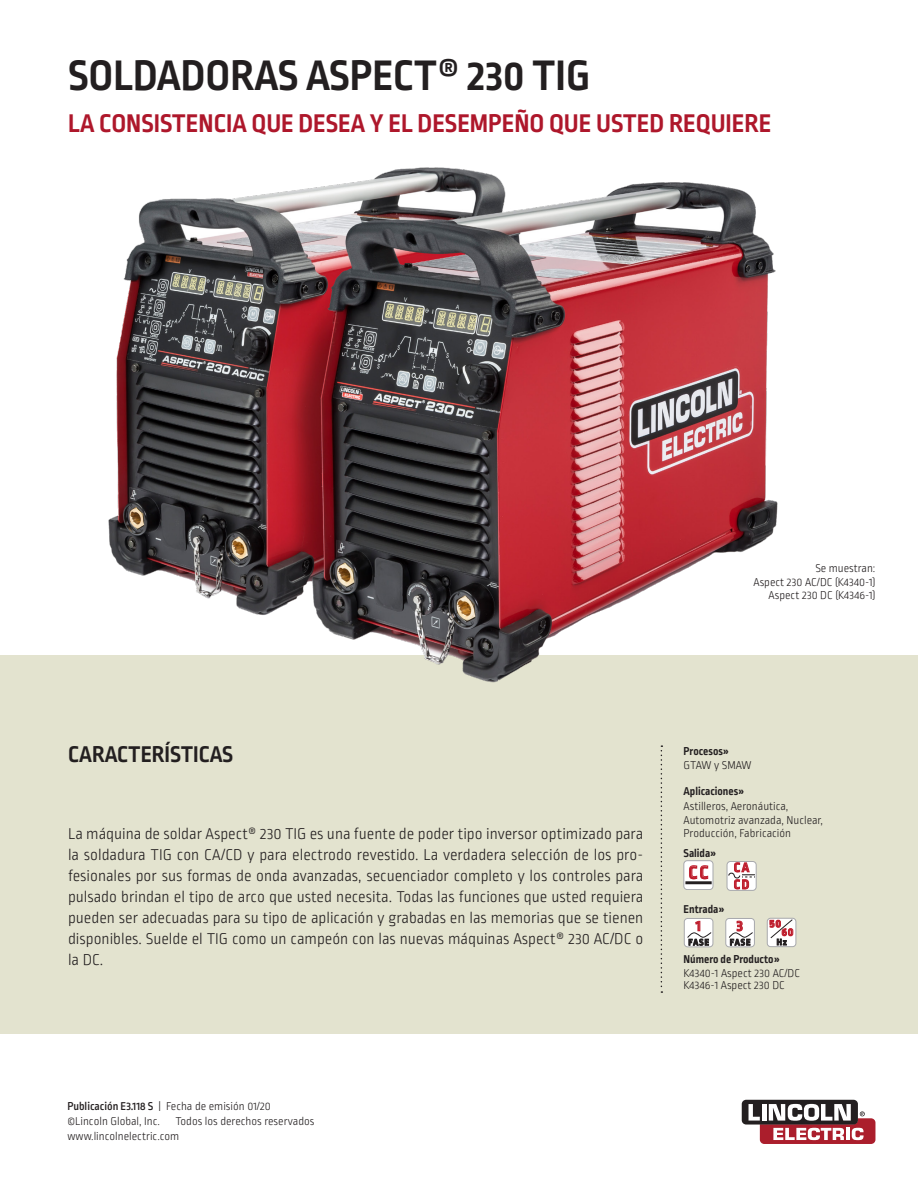
<style>
.page{position:relative;width:918px;height:1188px;background:#fff}
.page>*{position:absolute;margin:0;border:0;box-sizing:border-box;transform-origin:0 0}
.Slogan{font:700 45px "Ropa Sans Pro";color:#231f20}
.Nombre_producto{font:700 27px "Ropa Sans Pro";color:#ae172b}
.Medium_cuadros{font:700 24px "Ropa Sans Pro";color:#231f20}
.t1{font:700 19.2px "Ropa Sans Pro";color:#be1d2c}
.Body_text{font:300 16.5px/21px "Ropa Sans Pro";color:#231f20;text-align:justify}
.t2{font:700 15.75px "Ropa Sans Pro";color:#be1d2c}
.t3{font:700 13.65px/17px "Ropa Sans Pro";color:#be1d2c}
.Procesos{font:300 12px "Ropa Sans Pro";color:#231f20}
.Medium_cuadros-2{font:700 12px "Ropa Sans Pro";color:#231f20}
.Procesos-2{font:300 12px "Ropa Sans Pro";letter-spacing:-.02em;color:#231f20}
.t4{font:700 11.4px "Ropa Sans Pro";color:#be1d2c}
.t5{font:700 9.3px "Ropa Sans Pro";letter-spacing:.1em;color:#231f20}
.s1{font-weight:500}
</style>
<div class="page">
<div style="left:0;top:655px;width:918px;height:378px;background:#e3e3cf"></div>
<svg style="left:661px;top:745px;width:1px;height:248px"></svg>
<div style="left:742px;top:1100px;width:116px;height:25px;background:#231f20;border-radius:4px"></div>
<svg style="left:749px;top:1104px;width:126px;height:40px"></svg>
<img style="left:108px;top:167px;width:670px;height:516px">
<div style="left:684px;top:861px;width:29px;height:29px;background:#fff;border-radius:3px"></div>
<div style="left:684px;top:860px;width:29px;height:30px;border:1px solid #a8a9ad;border-radius:3px"></div>
<hr style="left:685px;top:881px;width:27px;height:3px;background:#231f20">
<div style="left:727px;top:861px;width:29px;height:29px;background:#fff;border-radius:3px"></div>
<div style="left:727px;top:861px;width:29px;height:30px;border:1px solid #a8a9ad;border-radius:3px"></div>
<svg style="left:728px;top:872px;width:28px;height:7px"></svg>
<div style="left:684px;top:918px;width:29px;height:29px;background:#fff;border-radius:3px"></div>
<div style="left:684px;top:918px;width:29px;height:29px;border:1px solid #a8a9ad;border-radius:3px"></div>
<svg style="left:687px;top:932px;width:24px;height:6px"></svg>
<div style="left:726px;top:918px;width:28px;height:29px;background:#fff;border-radius:3px"></div>
<div style="left:725px;top:918px;width:30px;height:29px;border:1px solid #a8a9ad;border-radius:3px"></div>
<svg style="left:729px;top:932px;width:24px;height:6px"></svg>
<div style="left:767px;top:918px;width:29px;height:29px;background:#fff;border-radius:3px"></div>
<div style="left:767px;top:918px;width:29px;height:29px;border:1px solid #a8a9ad;border-radius:3px"></div>
<svg style="left:771px;top:920px;width:21px;height:18px"></svg>
<p class="Slogan" style="left:68px;top:50px;width:524px">SOLDADORAS ASPECT® 230 TIG</p>
<p class="Nombre_producto" style="left:68px;top:108px;width:705px">LA CONSISTENCIA QUE DESEA Y EL DESEMPEÑO QUE USTED REQUIERE</p>
<p class="Procesos" style="left:815px;top:562px;width:62px">Se muestran:</p>
<p class="Procesos" style="left:753px;top:575px;width:124px">Aspect 230 AC/DC (K4340-1)</p>
<p class="Procesos" style="left:769px;top:589px;width:108px">Aspect 230 DC (K4346-1)</p>
<p class="Medium_cuadros" style="left:68px;top:740px;width:167px">CARACTERÍSTICAS</p>
<p class="Body_text" style="left:68px;top:824px;width:577px">La máquina de soldar Aspect® 230 TIG es una fuente de poder tipo inversor optimizado para la soldadura TIG con CA/CD y para electrodo revestido. La verdadera selección de los pro&shy;fesionales por sus formas de onda avanzadas, secuenciador completo y los controles para pulsado brindan el tipo de arco que usted necesita. Todas las funciones que usted requiera pueden ser adecuadas para su tipo de aplicación y grabadas en las memorias que se tienen disponibles. Suelde el TIG como un campeón con las nuevas máquinas Aspect® 230 AC/DC o la DC.</p>
<p class="Medium_cuadros-2" style="left:684px;top:744px;width:47px">Procesos»</p>
<p class="Medium_cuadros-2" style="left:684px;top:785px;width:62px">Aplicaciones»</p>
<p class="Procesos-2" style="left:684px;top:759px;width:70px">GTAW y SMAW</p>
<p class="Procesos" style="left:684px;top:800px;width:106px">Astilleros, Aeronáutica,</p>
<p class="Procesos" style="left:684px;top:814px;width:141px">Automotriz avanzada, Nuclear,</p>
<p class="Procesos" style="left:684px;top:827px;width:109px">Producción, Fabricación</p>
<p class="Medium_cuadros-2" style="left:684px;top:846px;width:34px">Salida»</p>
<p class="t1" style="left:689px;top:861px;width:21px">CC</p>
<p class="t3" style="left:734px;top:860px;width:17px">CA<br>CD</p>
<p class="t2" style="left:696px;top:917px;width:6px">1</p>
<p class="t5" style="left:688px;top:937px;width:22px">FASE</p>
<p class="Medium_cuadros-2" style="left:684px;top:902px;width:42px">Entrada»</p>
<p class="t2" style="left:737px;top:917px;width:8px">3</p>
<p class="t5" style="left:730px;top:937px;width:22px">FASE</p>
<p class="t4" style="left:770px;top:917px;width:13px">50</p>
<p class="t4" style="left:782px;top:925px;width:13px">60</p>
<p class="t5" style="left:777px;top:937px;width:11px">Hz</p>
<p class="Medium_cuadros-2" style="left:684px;top:952px;width:98px">Número de Producto»</p>
<p class="Procesos" style="left:684px;top:967px;width:118px">K4340-1 Aspect 230 AC/DC</p>
<p class="Procesos" style="left:684px;top:979px;width:103px">K4346-1 Aspect 230 DC</p>
<p class="Procesos" style="left:67px;top:1099px;width:205px"><span class="s1">Publicación E3.118 S</span> | Fecha de emisión 01/20</p>
<p class="Procesos" style="left:67px;top:1114px;width:94px">©Lincoln Global, Inc.</p>
<p class="Procesos" style="left:175px;top:1114px;width:141px">Todos los derechos reservados</p>
<p class="Procesos" style="left:67px;top:1129px;width:113px">www.lincolnelectric.com</p>
</div>
